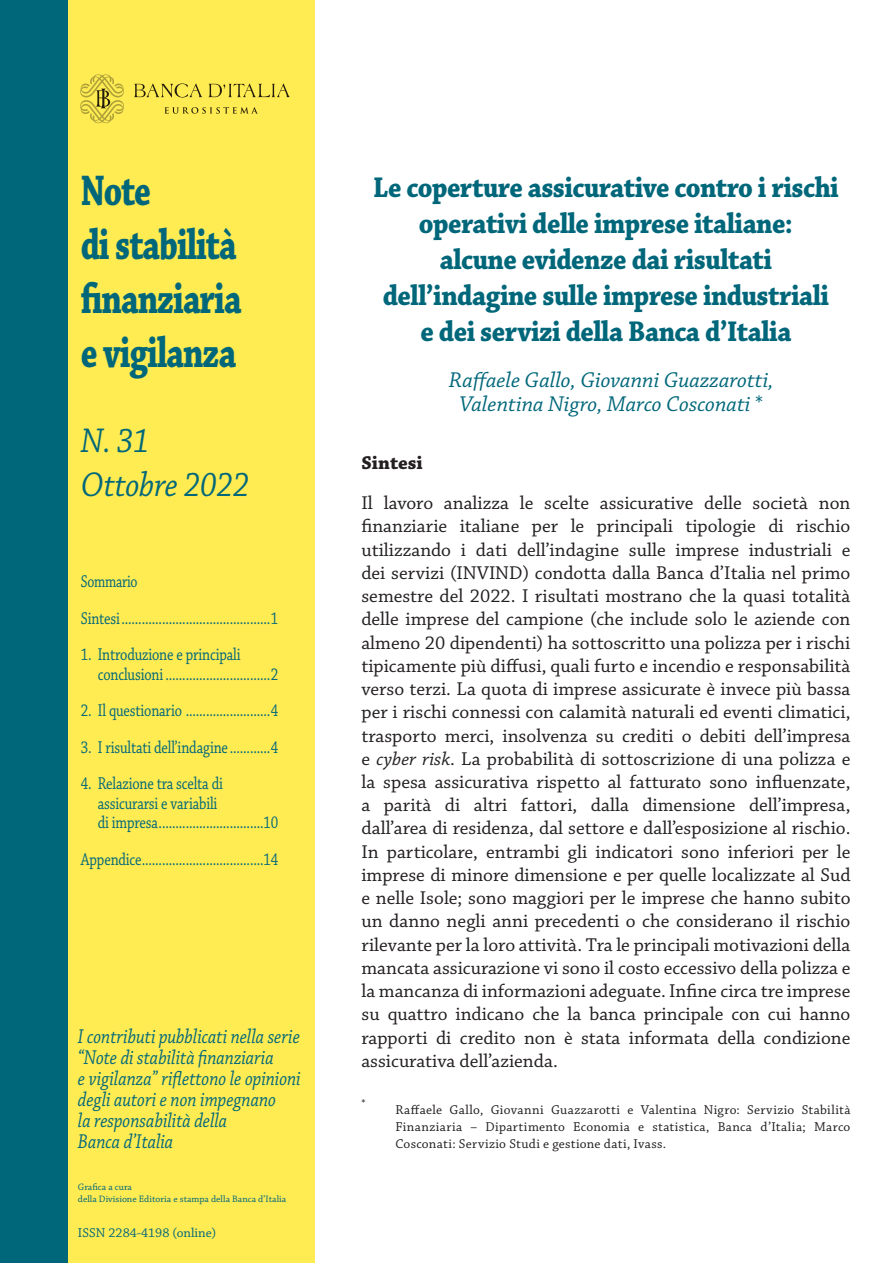
<style>
.page{position:relative;width:893px;height:1263px;background:#fff}
.page>*{position:absolute;margin:0;border:0;box-sizing:border-box;transform-origin:0 0}
.t1{font:700 45px/54px "Chaparral Pro";letter-spacing:-.03em;color:#00677a;scale:.75 1}
.t2{font:italic 36px/43.2px "Chaparral Pro";letter-spacing:-.01em;color:#00677a;scale:.9 1}
.t3{font:700 30px/36px "Chaparral Pro";letter-spacing:-.02em;color:#00677a;text-align:center;scale:.9 1}
.t4{font:italic 22.5px/24.8px "Chaparral Pro";color:#00677a;text-align:center}
.t5{font:italic 21px/21px "Chaparral Pro";color:#00677a;scale:.85 1}
.t6{font:19.5px/23.2px "Chaparral Pro";color:#231f20;text-align:justify}
.t7{font:700 19.5px "Chaparral Pro";color:#231f20}
.t8{font:18px/19.5px "Chaparral Pro";letter-spacing:-.01em;color:#00677a;scale:.8 1}
.t9{font:18px/36.5px "Chaparral Pro";letter-spacing:-.01em;color:#00677a;scale:.77 1}
.t10{font:13.5px/17.1px "Chaparral Pro";letter-spacing:.02em;color:#231f20;text-align:justify}
.t11{font:13.5px "Chaparral Pro";color:#00677a}
.t12{font:11.4px "Chaparral Pro";color:#231f20}
.t13{font:9.75px/11.7px "Chaparral Pro";color:#00677a}
.s1{font-style:normal}
.s2{font-style:italic}
</style>
<div class="page">
<div style="left:0;top:0;width:68px;height:1263px;background:#00677a"></div>
<div style="left:68px;top:0;width:247px;height:1263px;background:#ffeb52"></div>
<svg style="left:134px;top:83px;width:68px;height:15px"></svg>
<svg style="left:208px;top:83px;width:82px;height:14px"></svg>
<svg style="left:164px;top:107px;width:94px;height:7px"></svg>
<svg style="left:80px;top:74px;width:44px;height:49px"></svg>
<h1 class="t1" style="left:81px;top:165px;width:216px">Note<br>di stabilità finanziaria e vigilanza</h1>
<h2 class="t2" style="left:81px;top:421px;width:189px">N. 31<br>Ottobre 2022</h2>
<p class="t9" style="left:81px;top:564px;width:258px">Sommario<br>Sintesi............................................1</p>
<p class="t8" style="left:98px;top:646px;width:227px;text-indent:-17px">1. Introduzione e principali conclusioni ...............................2</p>
<p class="t8" style="left:81px;top:702px;width:249px">2. Il questionario .........................4</p>
<p class="t8" style="left:81px;top:738px;width:249px">3. I risultati dell’indagine ............4</p>
<p class="t8" style="left:98px;top:775px;width:227px;text-indent:-17px">4. Relazione tra scelta di assicurarsi e variabili<br>di impresa...............................10</p>
<p class="t8" style="left:81px;top:850px;width:249px">Appendice....................................14</p>
<p class="t5" style="left:78px;top:1027px;width:264px">I contributi pubblicati nella serie “Note di stabilità finanziaria<br>e vigilanza” riflettono le opinioni degli autori e non impegnano<br>la responsabilità della<br>Banca d’Italia</p>
<p class="t5" style="left:78px;top:1031px;width:264px">“Note di stabilità finanziaria<br>e vigilanza” riflettono le opinioni degli autori e non impegnano<br>la responsabilità della<br>Banca d’Italia</p>
<p class="t13" style="left:78px;top:1182px;width:210px">Grafica a cura<br>della Divisione Editoria e stampa della Banca d’Italia</p>
<p class="t11" style="left:78px;top:1225px;width:140px">ISSN 2284-4198 (online)</p>
<h3 class="t3" style="left:373px;top:170px;width:519px">Le coperture assicurative contro i rischi operativi delle imprese italiane:<br>alcune evidenze dai risultati dell’indagine sulle imprese industriali e dei servizi della Banca d’Italia</h3>
<p class="t4" style="left:449px;top:368px;width:327px">Raffaele Gallo, Giovanni Guazzarotti,<br>Valentina Nigro, Marco Cosconati <span class="s1">*</span></p>
<p class="t7" style="left:361px;top:451px;width:63px">Sintesi</p>
<p class="t6" style="left:361px;top:492px;width:491px">Il lavoro analizza le scelte assicurative delle società non finanziarie italiane per le principali tipologie di rischio utilizzando i dati dell’indagine sulle imprese industriali e dei servizi (INVIND) condotta dalla Banca d’Italia nel primo semestre del 2022. I risultati mostrano che la quasi totalità delle imprese del campione (che include solo le aziende con almeno 20 dipendenti) ha sottoscritto una polizza per i rischi tipicamente più diffusi, quali furto e incendio e responsabilità verso terzi. La quota di imprese assicurate è invece più bassa per i rischi connessi con calamità naturali ed eventi climatici, trasporto merci, insolvenza su crediti o debiti dell’impresa e <span class="s2">cyber risk</span>. La probabilità di sottoscrizione di una polizza e la spesa assicurativa rispetto al fatturato sono influenzate, a parità di altri fattori, dalla dimensione dell’impresa, dall’area di residenza, dal settore e dall’esposizione al rischio.<br>In particolare, entrambi gli indicatori sono inferiori per le imprese di minore dimensione e per quelle localizzate al Sud e nelle Isole; sono maggiori per le imprese che hanno subito un danno negli anni precedenti o che considerano il rischio rilevante per la loro attività. Tra le principali motivazioni della mancata assicurazione vi sono il costo eccessivo della polizza e la mancanza di informazioni adeguate. Infine circa tre imprese su quattro indicano che la banca principale con cui hanno rapporti di credito non è stata informata della condizione assicurativa dell’azienda.</p>
<p class="t12" style="left:361px;top:1097px;width:6px">*</p>
<p class="t10" style="left:395px;top:1102px;width:456px">Raffaele Gallo, Giovanni Guazzarotti e Valentina Nigro: Servizio Stabilità Finanziaria – Dipartimento Economia e statistica, Banca d’Italia; Marco Cosconati: Servizio Studi e gestione dati, Ivass.</p>
</div>
